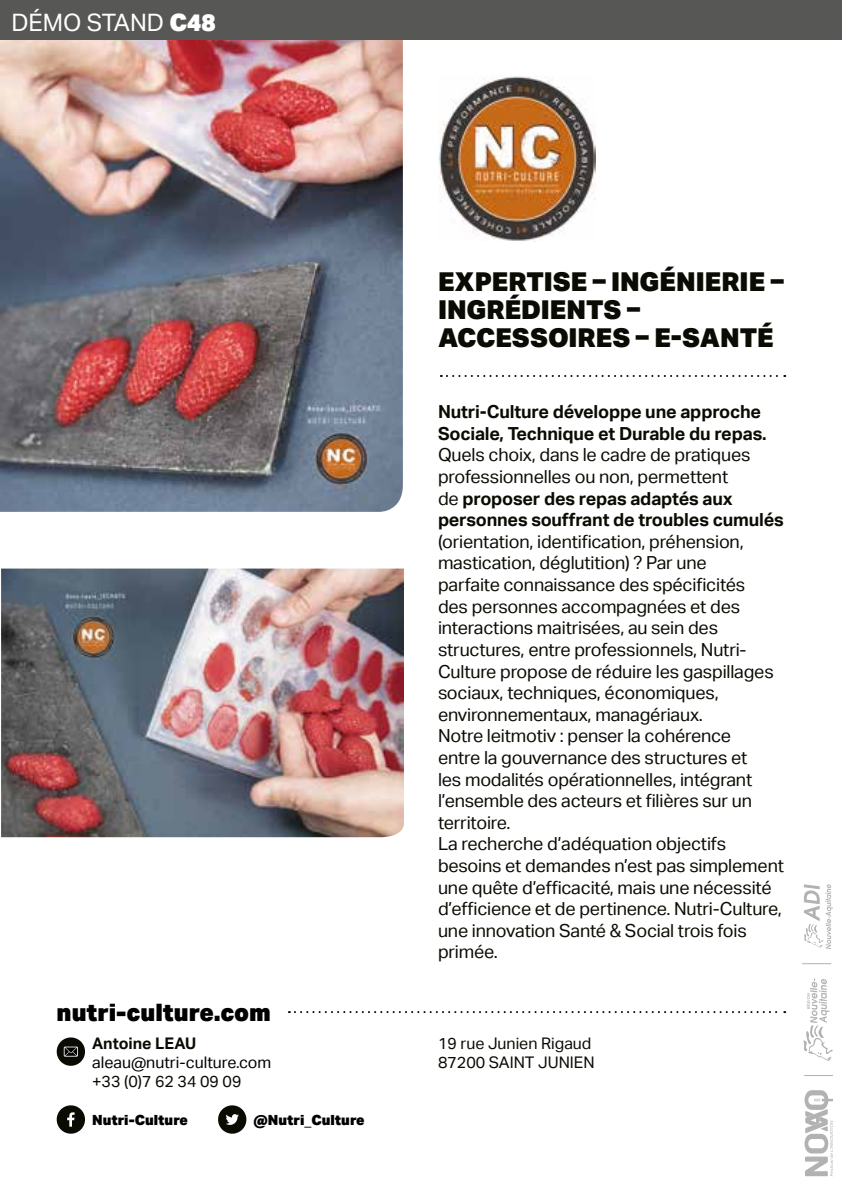
<style>
.page{position:relative;width:842px;height:1191px;background:#fff}
.page>*{position:absolute;margin:0;border:0;box-sizing:border-box;transform-origin:0 0}
.t1{font:900 26px/28px "Aktiv Grotesk";color:#0a0c03}
.t2{font:900 24px "Aktiv Grotesk";color:#000}
.t3{font:24px "Aktiv Grotesk";color:#fff}
.t4{font:18px/21.6px "Aktiv Grotesk";letter-spacing:-.01em;color:#0a0c03}
.t5{font:700 18px/21.6px "Aktiv Grotesk";letter-spacing:-.01em;color:#0a0c03}
.t6{font:16px/19.2px "Aktiv Grotesk";color:#0a0c03}
.t7{font:16px "Aktiv Grotesk";color:#000}
.t8{font:700 16px "Aktiv Grotesk";color:#0a0c03}
.t9{font:900 14px "Aktiv Grotesk";color:#000}
.s1{font-weight:900}
.s2{font-weight:700}
</style>
<div class="page">
<svg style="left:802px;top:884px;width:31px;height:293px"></svg>
<img style="left:438px;top:75px;width:157px;height:166px">
<svg style="left:289px;top:1011px;width:496px;height:2px"></svg>
<svg style="left:56px;top:1037px;width:29px;height:29px"></svg>
<svg style="left:441px;top:375px;width:344px;height:2px"></svg>
<img style="left:0;top:40px;width:403px;height:472px">
<img style="left:1px;top:568px;width:403px;height:269px">
<svg style="left:56px;top:1105px;width:29px;height:29px"></svg>
<svg style="left:218px;top:1105px;width:29px;height:29px"></svg>
<div style="left:0;top:0;width:842px;height:40px;background:#575756"></div>
<h2 class="t3" style="left:11px;top:8px;width:206px">DÉMO STAND <span class="s1">C48</span></h2>
<h2 class="t2" style="left:57px;top:996px;width:216px">nutri-culture.com</h2>
<p class="t8" style="left:92px;top:1034px;width:106px">Antoine LEAU</p>
<p class="t7" style="left:92px;top:1053px;width:181px">aleau@nutri-culture.com</p>
<p class="t6" style="left:92px;top:1072px;width:151px">+33 (0)7 62 34 09 09</p>
<p class="t9" style="left:92px;top:1111px;width:97px">Nutri-Culture</p>
<p class="t9" style="left:253px;top:1111px;width:113px">@Nutri_Culture</p>
<h1 class="t1" style="left:438px;top:267px;width:347px">EXPERTISE – INGÉNIERIE –<br>INGRÉDIENTS –<br>ACCESSOIRES – E-SANTÉ</h1>
<p class="t5" style="left:438px;top:401px;width:330px">Nutri-Culture développe une approche<br>Sociale, Technique et Durable du repas.</p>
<p class="t4" style="left:438px;top:444px;width:347px">Quels choix, dans le cadre de pratiques professionnelles ou non, permettent<br>de <span class="s2">proposer des repas adaptés aux personnes souffrant de troubles cumulés</span></p>
<p class="t4" style="left:438px;top:531px;width:347px">(orientation, identification, préhension, mastication, déglutition) ? Par une<br>parfaite connaissance des spécificités<br>des personnes accompagnées et des interactions maitrisées, au sein des structures, entre professionnels, Nutri-Culture propose de réduire les gaspillages sociaux, techniques, économiques, environnementaux, managériaux.<br>Notre leitmotiv : penser la cohérence<br>entre la gouvernance des structures et<br>les modalités opérationnelles, intégrant l’ensemble des acteurs et filières sur un territoire.<br>La recherche d’adéquation objectifs besoins et demandes n’est pas simplement une quête d’efficacité, mais une nécessité d’efficience et de pertinence. Nutri-Culture, une innovation Santé &amp; Social trois fois primée.</p>
<p class="t6" style="left:438px;top:1033px;width:158px">19 rue Junien Rigaud<br>87200 SAINT JUNIEN</p>
</div>
